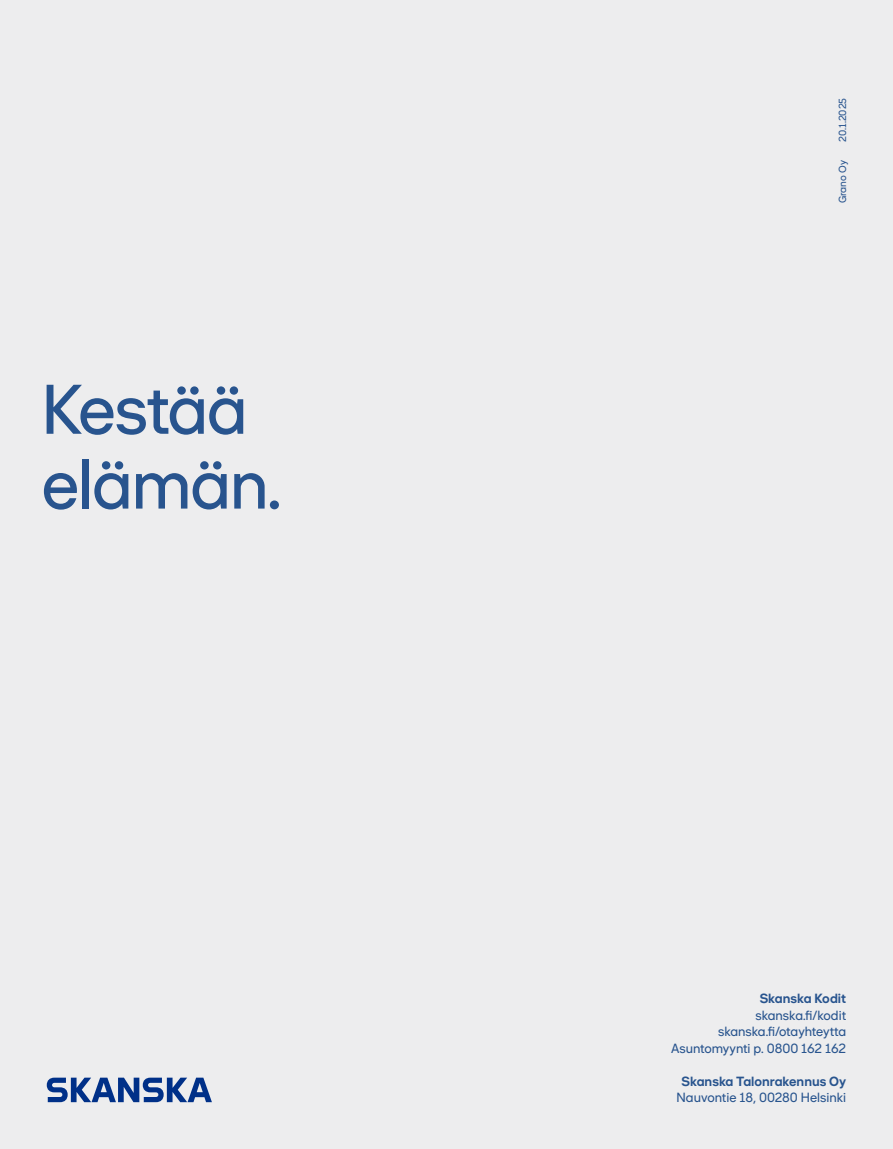
<style>
.page{position:relative;width:893px;height:1149px;background:#fff}
.page>*{position:absolute;margin:0;border:0;box-sizing:border-box;transform-origin:0 0}
.t1{font:70.95px/74.7px "Shape Sans Display";color:#28548e}
.t2{font:13.5px/16.5px "Shape Sans";color:#28548e;text-align:right}
.t3{font:700 13.5px "Shape Sans";color:#28548e}
.t4{font:10.5px "Shape Sans";letter-spacing:-.005em;color:#28548e}
</style>
<div class="page">
<div style="left:0;top:0;width:893px;height:1148px;background:#ededee"></div>
<svg style="left:47px;top:1077px;width:165px;height:24px"></svg>
<h1 class="t1" style="left:42px;top:370px;width:240px">Kestää elämän.</h1>
<p class="t4" style="left:836px;top:142px;width:45px;rotate:-90deg">20.1.2025</p>
<p class="t4" style="left:836px;top:203px;width:45px;rotate:-90deg">Grano Oy</p>
<p class="t3" style="left:760px;top:989px;width:88px">Skanska Kodit</p>
<p class="t2" style="left:671px;top:1006px;width:177px">skanska.fi/kodit skanska.fi/otayhteytta<br>Asuntomyynti p. 0800 162 162</p>
<p class="t3" style="left:681px;top:1072px;width:166px">Skanska Talonrakennus Oy</p>
<p class="t2" style="left:677px;top:1088px;width:171px">Nauvontie 18, 00280 Helsinki</p>
</div>
